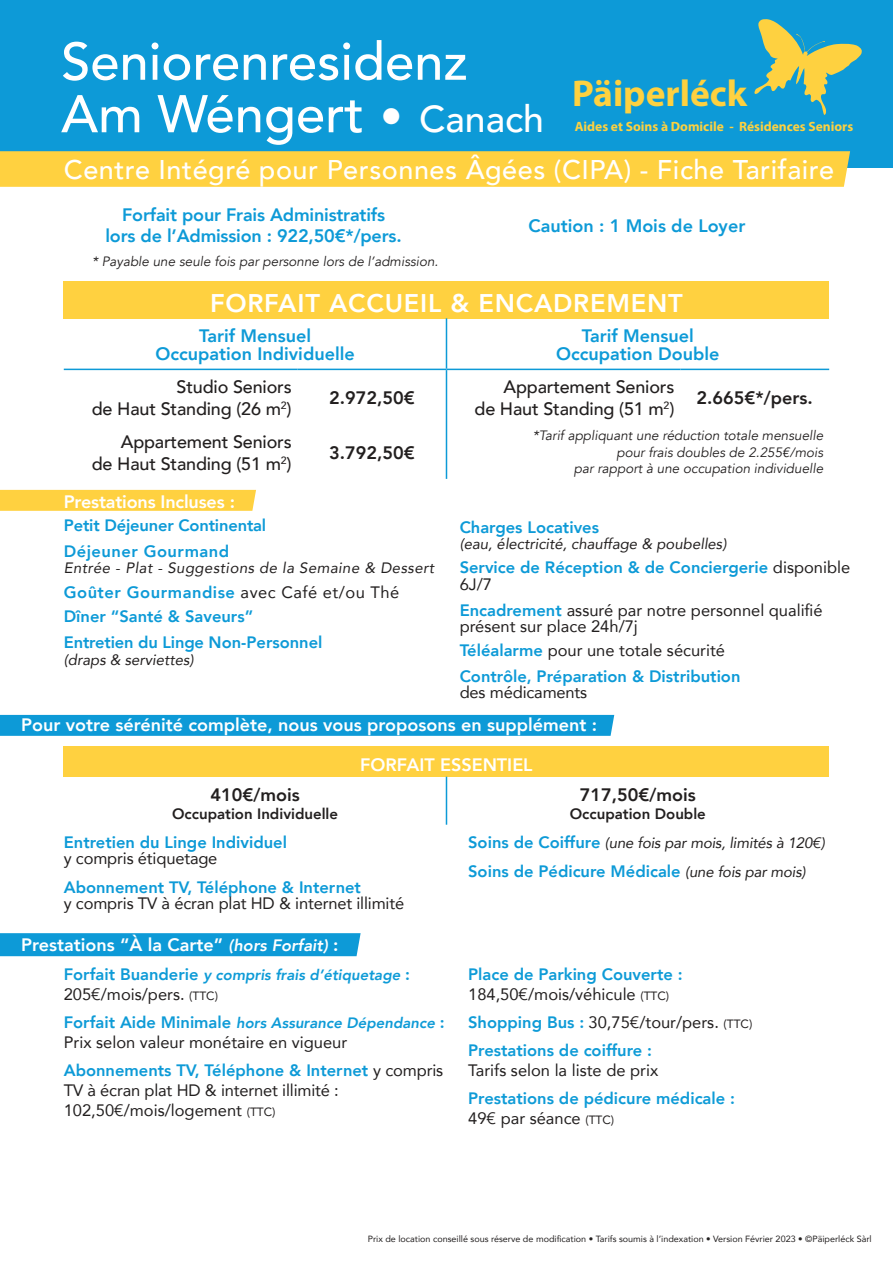
<style>
.page{position:relative;width:893px;height:1263px;background:#fff}
.page>*{position:absolute;margin:0;border:0;box-sizing:border-box;transform-origin:0 0}
.t1{font:500 52.5px/52.5px "Avenir";color:#fff}
.t2{font:700 37.5px "Myriad Pro";color:#fed140}
.t3{font:500 27px "Avenir";letter-spacing:.02em;color:#fff}
.t4{font:800 25.5px "Avenir";letter-spacing:.03em;color:#fff}
.t5{font:800 18px/18px "Avenir";color:#0d9ad7;text-align:center}
.t6{font:800 18px "Avenir";color:#fff}
.t7{font:500 18px/21.6px "Avenir";letter-spacing:-.01em;color:#221f1f;text-align:right}
.t8{font:800 18px "Avenir";color:#221f1f}
.t9{font:16.5px/16.5px "Avenir";color:#221f1f}
.t10{font:800 16.5px/25.2px "Avenir";color:#0d9ad7}
.t11{font:800 16.5px/19.8px "Avenir";color:#0e9bd7}
.t12{font:800 16.5px/24px "Avenir";letter-spacing:.03em;color:#0d9ad7}
.t13{font:italic 15px "Avenir";color:#221f1f}
.t14{font:italic 800 15px "Avenir";color:#0e9bd7}
.t15{font:italic 15px "Avenir";letter-spacing:.03em;color:#221f1f}
.t16{font:800 15px "Avenir";color:#221f1f}
.t17{font:italic 13.5px/16.2px "Avenir";color:#221f1f;text-align:right}
.t18{font:700 13.5px "Myriad Pro";color:#fed140}
.t19{font:9px "Avenir";color:#221f1f}
.s1{font-size:45px}
.s2{font-size:37.5px}
.s3{font-weight:400;color:#221f1f}
.s4{font-weight:800;color:#0d9ad7}
.s5{font-style:italic;font-size:16.5px}
.s6{font-style:normal;font-size:16.5px}
.s7{font-size:12px}
.s8{font-weight:800;font-style:normal;font-size:16.5px;color:#0d9ad7}
.s9{font-weight:400;font-style:italic;font-size:15px;color:#221f1f}
.s10{font-weight:400;font-size:12px;color:#221f1f}
</style>
<div class="page">
<div style="left:0;top:0;width:893px;height:168px;background:#0d9ad7"></div>
<div style="left:0;top:490px;width:256px;height:21px;background:#ffd140"></div>
<div style="left:0;top:715px;width:614px;height:21px;background:#0d9ad7"></div>
<div style="left:0;top:151px;width:850px;height:36px;background:#ffd140"></div>
<div style="left:0;top:933px;width:361px;height:23px;background:#0d9ad7"></div>
<div style="left:64px;top:281px;width:765px;height:37px;background:#ffd140"></div>
<hr style="left:64px;top:369px;width:234px;height:1px;background:#0d9ad7">
<hr style="left:298px;top:369px;width:148px;height:1px;background:#0d9ad7">
<hr style="left:446px;top:369px;width:234px;height:1px;background:#0d9ad7">
<hr style="left:680px;top:369px;width:149px;height:1px;background:#0d9ad7">
<hr style="left:446px;top:318px;width:1px;height:51px;background:#0d9ad7">
<hr style="left:446px;top:370px;width:1px;height:51px;background:#0d9ad7">
<hr style="left:446px;top:421px;width:1px;height:58px;background:#0d9ad7">
<div style="left:64px;top:747px;width:765px;height:30px;background:#ffd140"></div>
<hr style="left:446px;top:777px;width:1px;height:48px;background:#0d9ad7">
<svg style="left:754px;top:19px;width:108px;height:96px"></svg>
<h1 class="t1" style="left:61px;top:41px;width:484px">Seniorenresidenz<br>Am Wéngert <span class="s1">•</span> <span class="s2">Canach</span></h1>
<h2 class="t2" style="left:572px;top:80px;width:176px">Päiperléck</h2>
<p class="t18" style="left:575px;top:121px;width:280px">Aides et Soins à Domicile - Résidences Seniors</p>
<h3 class="t3" style="left:64px;top:158px;width:772px">Centre Intégré pour Personnes Âgées (CIPA) - Fiche Tarifaire</h3>
<p class="t5" style="left:105px;top:204px;width:298px;line-height:21.6px">Forfait pour Frais Administratifs lors de l’Admission : 922,50€*/pers.</p>
<p class="t5" style="left:528px;top:217px;width:218px">Caution : 1 Mois de Loyer</p>
<p class="t17" style="left:92px;top:255px;width:348px">* Payable une seule fois par personne lors de l’admission.</p>
<h3 class="t4" style="left:210px;top:289px;width:474px">FORFAIT ACCUEIL &amp; ENCADREMENT</h3>
<p class="t5" style="left:156px;top:327px;width:201px">Tarif Mensuel<br>Occupation Individuelle</p>
<p class="t5" style="left:556px;top:327px;width:165px">Tarif Mensuel<br>Occupation Double</p>
<p class="t7" style="left:92px;top:378px;width:201px">Studio Seniors<br>de Haut Standing (26 m<sup>2</sup>)</p>
<p class="t8" style="left:329px;top:388px;width:87px">2.972,50€</p>
<p class="t7" style="left:474px;top:378px;width:201px">Appartement Seniors<br>de Haut Standing (51 m<sup>2</sup>)</p>
<p class="t8" style="left:697px;top:388px;width:118px">2.665€*/pers.</p>
<p class="t7" style="left:92px;top:433px;width:201px">Appartement Seniors<br>de Haut Standing (51 m<sup>2</sup>)</p>
<p class="t8" style="left:329px;top:443px;width:87px">3.792,50€</p>
<p class="t17" style="left:533px;top:429px;width:292px">*Tarif appliquant une réduction totale mensuelle pour frais doubles de 2.255€/mois<br>par rapport à une occupation individuelle</p>
<p class="t6" style="left:64px;top:492px;width:173px">Prestations Incluses :</p>
<p class="t10" style="left:64px;top:513px;width:204px">Petit Déjeuner Continental<br>Déjeuner Gourmand</p>
<p class="t15" style="left:64px;top:562px;width:372px">Entrée - Plat - Suggestions de la Semaine &amp; Dessert</p>
<p class="t12" style="left:64px;top:581px;width:337px">Goûter Gourmandise <span class="s3">avec Café et/ou Thé<br></span>Dîner “Santé &amp; Saveurs”</p>
<p class="t10" style="left:64px;top:630px;width:260px">Entretien du Linge Non-Personnel</p>
<p class="t13" style="left:64px;top:653px;width:131px">(draps &amp; serviettes)</p>
<p class="t10" style="left:460px;top:515px;width:141px">Charges Locatives</p>
<p class="t13" style="left:460px;top:538px;width:268px">(eau, électricité, chauffage &amp; poubelles)</p>
<p class="t10" style="left:460px;top:560px;width:392px;line-height:16.5px">Service de Réception &amp; de Conciergerie <span class="s3">disponible<br>6J/7</span></p>
<p class="t9" style="left:460px;top:603px;width:364px"><span class="s4">Encadrement</span> assuré par notre personnel qualifié présent sur place 24h/7j</p>
<p class="t10" style="left:460px;top:638px;width:282px">Téléalarme <span class="s3">pour une totale sécurité<br></span>Contrôle, Préparation &amp; Distribution</p>
<p class="t9" style="left:460px;top:685px;width:129px">des médicaments</p>
<p class="t6" style="left:21px;top:715px;width:577px">Pour votre sérénité complète, nous vous proposons en supplément :</p>
<p class="t8" style="left:210px;top:784px;width:91px">410€/mois</p>
<p class="t16" style="left:172px;top:805px;width:167px">Occupation Individuelle</p>
<p class="t6" style="left:360px;top:754px;width:174px">FORFAIT ESSENTIEL</p>
<p class="t8" style="left:580px;top:784px;width:117px">717,50€/mois</p>
<p class="t16" style="left:570px;top:805px;width:138px">Occupation Double</p>
<p class="t10" style="left:64px;top:830px;width:225px">Entretien du Linge Individuel</p>
<p class="t9" style="left:64px;top:852px;width:155px">y compris étiquetage</p>
<p class="t10" style="left:64px;top:875px;width:299px">Abonnement TV, Téléphone &amp; Internet</p>
<p class="t9" style="left:64px;top:897px;width:342px">y compris TV à écran plat HD &amp; internet illimité</p>
<p class="t6" style="left:21px;top:935px;width:319px">Prestations “À la Carte” <span class="s5">(hors Forfait)</span> :</p>
<p class="t14" style="left:64px;top:968px;width:348px"><span class="s6">Forfait Buanderie</span> y compris frais d’étiquetage <span class="s6">:</span></p>
<p class="t9" style="left:64px;top:985px;width:156px">205€/mois/pers. <span class="s7">(TTC)</span></p>
<p class="t14" style="left:64px;top:1016px;width:382px"><span class="s6">Forfait Aide Minimale</span> hors Assurance Dépendance <span class="s6">:</span></p>
<p class="t9" style="left:64px;top:1029px;width:381px;line-height:28.3px">Prix selon valeur monétaire en vigueur<br><span class="s4">Abonnements TV, Téléphone &amp; Internet</span> y compris</p>
<p class="t9" style="left:64px;top:1081px;width:277px;line-height:19.8px">TV à écran plat HD &amp; internet illimité :<br>102,50€/mois/logement <span class="s7">(TTC)</span></p>
<p class="t13" style="left:468px;top:836px;width:358px"><span class="s8">Soins de Coiffure</span> (une fois par mois, limités à 120€)</p>
<p class="t10" style="left:468px;top:859px;width:339px">Soins de Pédicure Médicale <span class="s9">(une fois par mois)</span></p>
<p class="t11" style="left:468px;top:964px;width:216px">Place de Parking Couverte :<br><span class="s3">184,50€/mois/véhicule</span> <span class="s10">(TTC)</span></p>
<p class="t11" style="left:468px;top:1008px;width:286px;line-height:28.3px">Shopping Bus : <span class="s3">30,75€/tour/pers.</span> <span class="s10">(TTC)<br></span>Prestations de coiffure :</p>
<p class="t9" style="left:468px;top:1063px;width:192px">Tarifs selon la liste de prix</p>
<p class="t11" style="left:468px;top:1089px;width:268px">Prestations de pédicure médicale :<br><span class="s3">49€ par séance</span> <span class="s10">(TTC)</span></p>
<p class="t19" style="left:368px;top:1231px;width:505px">Prix de location conseillé sous réserve de modification • Tarifs soumis à l’indexation • Version Février 2023 • ©Päiperléck Sàrl</p>
</div>
